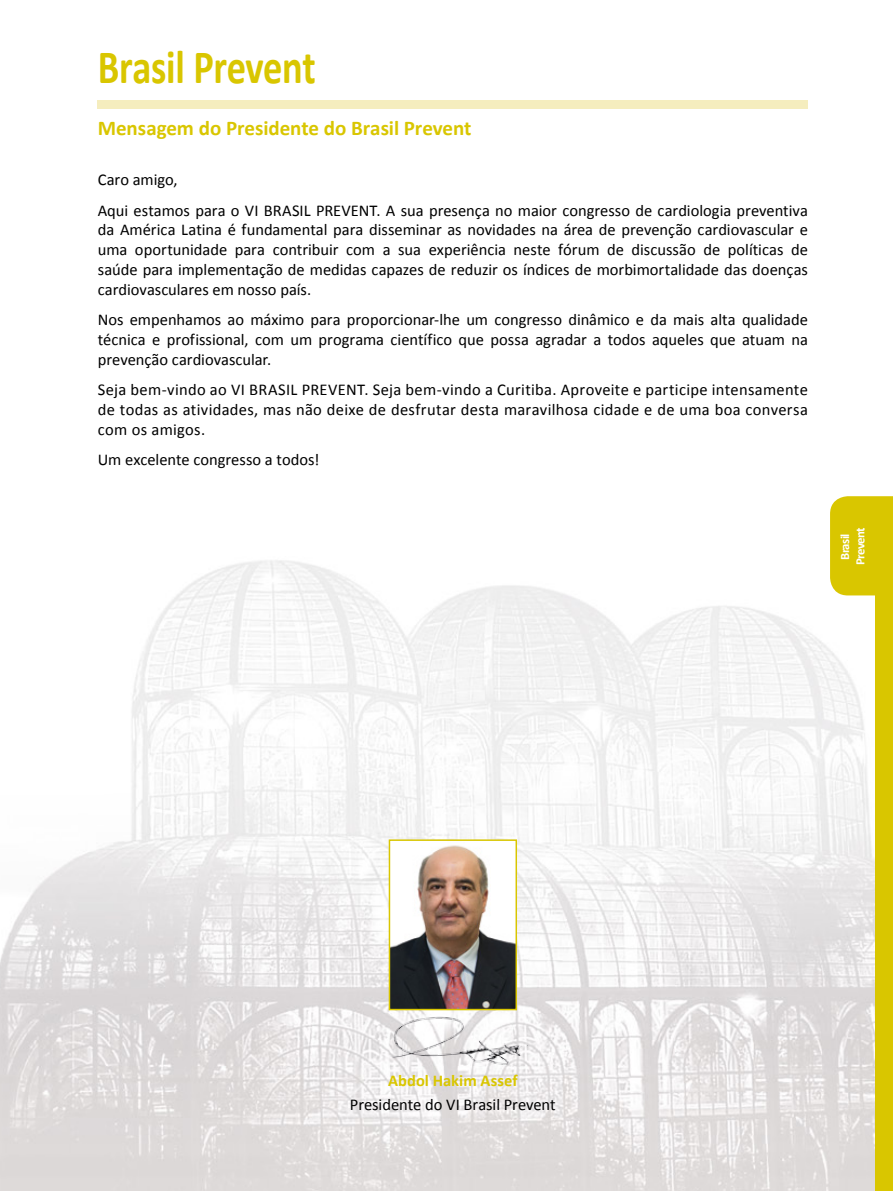
<style>
.page{position:relative;width:893px;height:1191px;background:#fff}
.page>*{position:absolute;margin:0;border:0;box-sizing:border-box;transform-origin:0 0}
.t1{font:700 48px "Calibri";letter-spacing:-.01em;color:#d9c600;scale:.8 1}
.t2{font:700 21px "Calibri";color:#d9c600}
.t3{font:16.5px/19.8px "Calibri";color:#000;text-align:justify}
.t4{font:700 16.5px "Calibri";letter-spacing:.005em;color:#d9c600}
.t5{font:700 12.75px/15.3px "Calibri";letter-spacing:-.04em;color:#fff;text-align:center}
</style>
<div class="page">
<img style="left:1px;top:100px;width:874px;height:1091px">
<div style="left:98px;top:100px;width:710px;height:8px;background:#f5edbe"></div>
<div style="left:875px;top:523px;width:18px;height:668px;background:#d9c600"></div>
<div style="left:830px;top:496px;width:63px;height:99px;background:#d9c600"></div>
<img style="left:392px;top:842px;width:122px;height:165px">
<div style="left:389px;top:839px;width:128px;height:171px;border:2px solid #d9c600"></div>
<img style="left:365px;top:1014px;width:176px;height:56px">
<hr style="left:0;top:0;width:1px;height:1191px;background:#d9c600">
<h1 class="t1" style="left:98px;top:37px;width:274px">Brasil Prevent</h1>
<p class="t2" style="left:98px;top:115px;width:375px">Mensagem do Presidente do Brasil Prevent</p>
<p class="t3" style="left:98px;top:164px;width:712px;line-height:30.5px">Caro amigo,<br>Aqui estamos para o VI BRASIL PREVENT. A sua presença no maior congresso de cardiologia preventiva</p>
<p class="t3" style="left:98px;top:219px;width:712px">da América Latina é fundamental para disseminar as novidades na área de prevenção cardiovascular e uma oportunidade para contribuir com a sua experiência neste fórum de discussão de políticas de saúde para implementação de medidas capazes de reduzir os índices de morbimortalidade das doenças cardiovasculares em nosso país.</p>
<p class="t3" style="left:98px;top:309px;width:712px">Nos empenhamos ao máximo para proporcionar-lhe um congresso dinâmico e da mais alta qualidade técnica e profissional, com um programa científico que possa agradar a todos aqueles que atuam na prevenção cardiovascular.</p>
<p class="t3" style="left:98px;top:379px;width:712px">Seja bem-vindo ao VI BRASIL PREVENT. Seja bem-vindo a Curitiba. Aproveite e participe intensamente de todas as atividades, mas não deixe de desfrutar desta maravilhosa cidade e de uma boa conversa com os amigos.</p>
<p class="t3" style="left:98px;top:449px;width:223px">Um excelente congresso a todos!</p>
<p class="t5" style="left:836px;top:565px;width:39px;rotate:-90deg">Brasil<br>Prevent</p>
<p class="t4" style="left:388px;top:1070px;width:131px">Abdol Hakim Assef</p>
<p class="t3" style="left:350px;top:1094px;width:207px">Presidente do VI Brasil Prevent</p>
</div>
